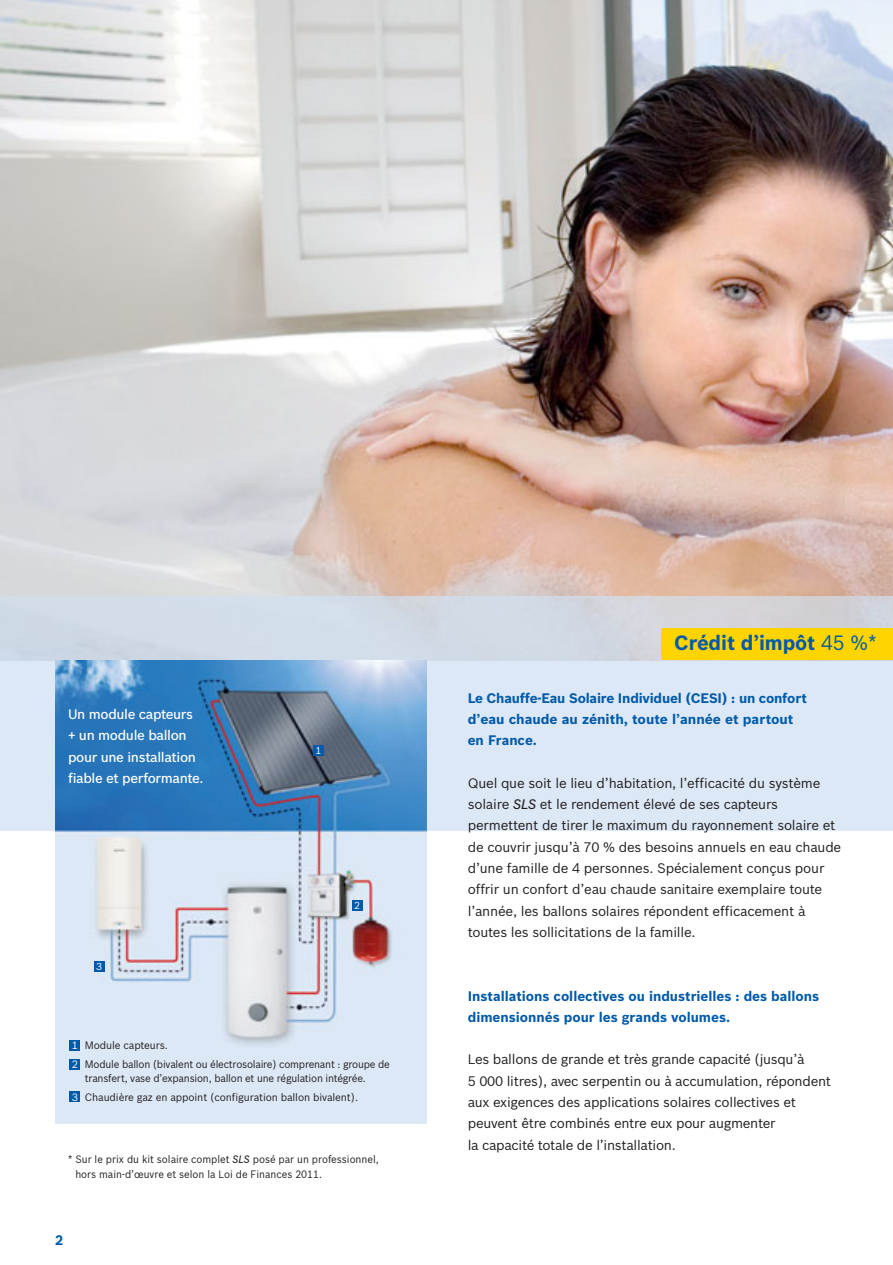
<style>
.page{position:relative;width:893px;height:1265px;background:#fff}
.page>*{position:absolute;margin:0;border:0;box-sizing:border-box;transform-origin:0 0}
.t1{font:700 20.25px "Bosch Sans";letter-spacing:-.005em;color:#005aaa}
.t2{font:13.5px/21.3px "Bosch Sans";letter-spacing:-.015em;color:#231f20}
.t3{font:700 13.5px/21.3px "Bosch Sans";color:#005aaa}
.t4{font:500 13.5px/21.3px "Bosch Sans";letter-spacing:-.025em;color:#fff}
.t5{font:10.5px/18.5px "Bosch Sans";letter-spacing:-.01em;color:#231f20;scale:.95 1}
.t6{font:10.5px/14.2px "Bosch Sans";letter-spacing:-.01em;color:#231f20;scale:.94 1}
.t7{font:10.5px/18.5px "Bosch Sans";letter-spacing:-.01em;color:#231f20}
.t8{font:10.5px "Bosch Sans";color:#fff}
.t9{font:9.9px "Bosch Sans";color:#fff}
.s1{color:#fff}
.s2{font-weight:500;font-style:italic}
.s3{font-weight:400}
</style>
<div class="page">
<img style="left:0;top:0;width:893px;height:596px">
<div style="left:0;top:660px;width:893px;height:170px;background:#dce8f6"></div>
<img style="left:55px;top:660px;width:371px;height:463px">
<div style="left:94px;top:961px;width:10px;height:10px;background:#005aaa"></div>
<div style="left:352px;top:900px;width:10px;height:10px;background:#005aaa"></div>
<div style="left:70px;top:1091px;width:10px;height:11px;background:#005aaa"></div>
<div style="left:70px;top:1058px;width:10px;height:11px;background:#005aaa"></div>
<div style="left:70px;top:1040px;width:10px;height:10px;background:#005aaa"></div>
<div style="left:313px;top:745px;width:11px;height:10px;background:#005aaa"></div>
<div style="left:661px;top:628px;width:232px;height:32px;background:#ffd400"></div>
<p class="t4" style="left:68px;top:703px;width:137px">Un module capteurs + un module ballon pour une installation fiable et performante.</p>
<p class="t9" style="left:96px;top:962px;width:8px">3</p>
<p class="t9" style="left:315px;top:745px;width:8px">1</p>
<p class="t9" style="left:354px;top:900px;width:8px">2</p>
<p class="t7" style="left:85px;top:1036px;width:306px">Module capteurs.<br>Module ballon (bivalent ou électrosolaire) comprenant : groupe de</p>
<p class="t5" style="left:72px;top:1069px;width:311px;text-indent:13px">transfert, vase d’expansion, ballon et une régulation intégrée.<br><span class="s1">3</span> Chaudière gaz en appoint (configuration ballon bivalent).</p>
<p class="t8" style="left:72px;top:1040px;width:8px">1</p>
<p class="t8" style="left:72px;top:1059px;width:8px">2</p>
<p class="t6" style="left:75px;top:1152px;width:324px;text-indent:-7px">* Sur le prix du kit solaire complet <span class="s2">SLS</span> posé par un professionnel, hors main-d’œuvre et selon la Loi de Finances 2011.</p>
<p class="t3" style="left:55px;top:1230px;width:10px">2</p>
<h1 class="t1" style="left:674px;top:633px;width:204px">Crédit d’impôt <span class="s3">45 %*</span></h1>
<p class="t3" style="left:468px;top:688px;width:341px">Le Chauffe-Eau Solaire Individuel (CESI) : un confort d’eau chaude au zénith, toute l’année et partout en France.</p>
<p class="t2" style="left:468px;top:773px;width:375px">Quel que soit le lieu d’habitation, l’efficacité du système solaire <span class="s2">SLS</span> et le rendement élevé de ses capteurs permettent de tirer le maximum du rayonnement solaire et de couvrir jusqu’à 70 % des besoins annuels en eau chaude d’une famille de 4 personnes. Spécialement conçus pour offrir un confort d’eau chaude sanitaire exemplaire toute l’année, les ballons solaires répondent efficacement à toutes les sollicitations de la famille.</p>
<p class="t3" style="left:468px;top:986px;width:353px">Installations collectives ou industrielles : des ballons dimensionnés pour les grands volumes.</p>
<p class="t2" style="left:468px;top:1049px;width:365px">Les ballons de grande et très grande capacité (jusqu’à<br>5 000 litres), avec serpentin ou à accumulation, répondent aux exigences des applications solaires collectives et peuvent être combinés entre eux pour augmenter<br>la capacité totale de l’installation.</p>
</div>
